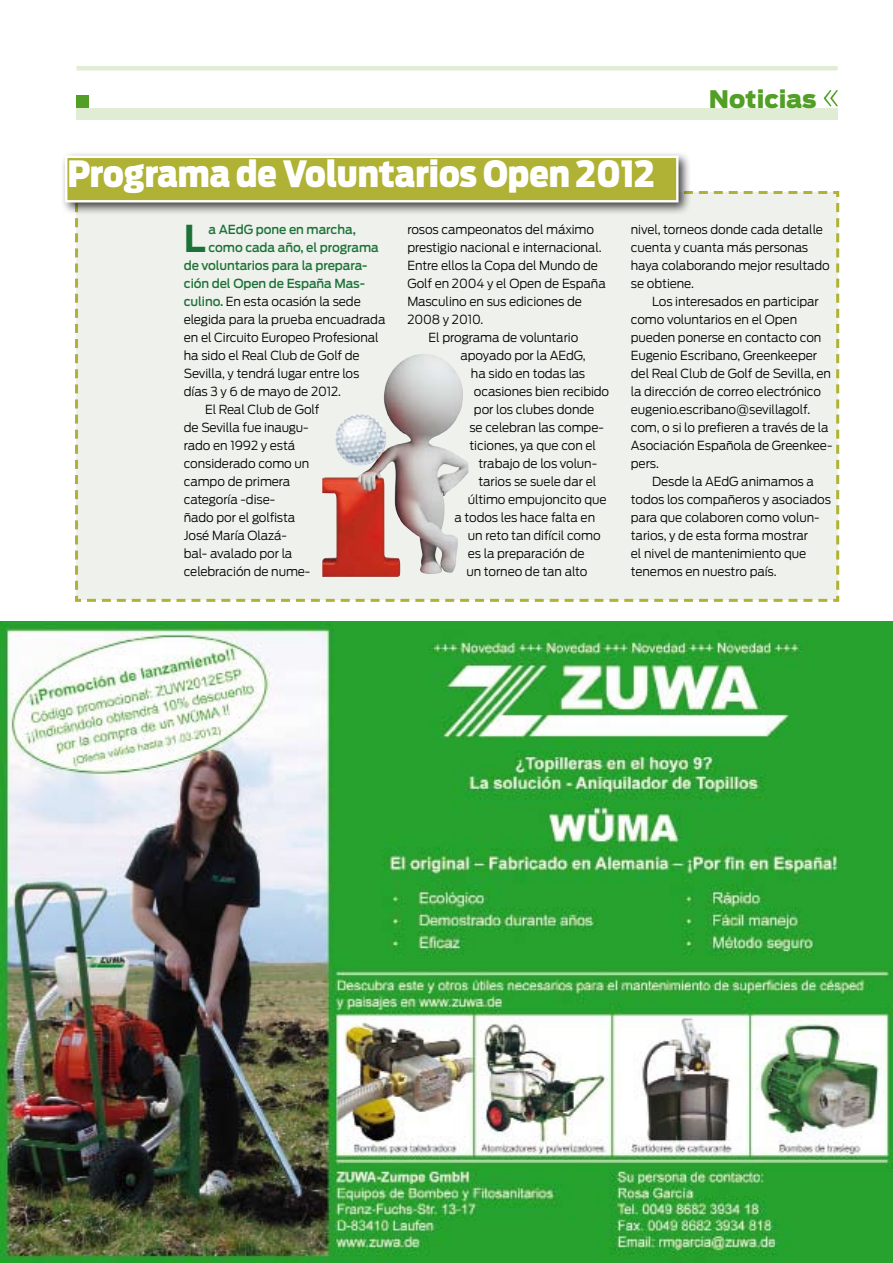
<style>
.page{position:relative;width:893px;height:1263px;background:#fff}
.page>*{position:absolute;margin:0;border:0;box-sizing:border-box;transform-origin:0 0}
.t1{font:700 36.75px "Antenna";color:#1b7137}
.t2{font:900 36px "Antenna Cond";color:#fff}
.t3{font:900 24px "Antenna";color:#51a025}
.t4{font:300 12.45px/18px "Antenna";letter-spacing:-.005em;color:#000}
.t5{font:500 12.45px "Antenna";letter-spacing:-.005em;color:#1b7137}
.s1{font-weight:500;color:#1b7137}
</style>
<div class="page">
<div style="left:75px;top:191px;width:765px;height:411px;background:#eff1ec"></div>
<div style="left:60px;top:150px;width:632px;height:66px;background:#000;opacity:.75"></div>
<div style="left:66px;top:157px;width:611px;height:44px;background:#afb234"></div>
<div style="left:65px;top:156px;width:613px;height:46px;border:2px solid #fff"></div>
<div style="left:77px;top:108px;width:761px;height:11px;background:#e1ecd5"></div>
<div style="left:77px;top:66px;width:761px;height:5px;background:#e1ecd5"></div>
<svg style="left:824px;top:90px;width:14px;height:16px"></svg>
<div style="left:77px;top:95px;width:12px;height:13px;background:#51a025"></div>
<img style="left:0;top:622px;width:893px;height:641px">
<img style="left:322px;top:354px;width:146px;height:223px">
<img style="left:332px;top:414px;width:59px;height:53px">
<h3 class="t3" style="left:709px;top:85px;width:109px">Noticias</h3>
<h2 class="t2" style="left:67px;top:152px;width:589px">Programa de Voluntarios Open 2012</h2>
<h1 class="t1" style="left:184px;top:217px;width:23px">L</h1>
<p class="t5" style="left:209px;top:222px;width:149px">a AEdG pone en marcha,</p>
<p class="t4" style="left:407px;top:221px;width:188px">rosos campeonatos del máximo</p>
<p class="t4" style="left:407px;top:239px;width:196px">prestigio nacional e internacional.</p>
<p class="t4" style="left:407px;top:257px;width:192px">Entre ellos la Copa del Mundo de</p>
<p class="t4" style="left:407px;top:275px;width:200px">Golf en 2004 y el Open de España</p>
<p class="t4" style="left:407px;top:293px;width:176px">Masculino en sus ediciones de</p>
<p class="t4" style="left:407px;top:311px;width:78px">2008 y 2010.</p>
<p class="t4" style="left:429px;top:329px;width:151px">El programa de voluntario</p>
<p class="t4" style="left:460px;top:347px;width:127px">apoyado por la AEdG,</p>
<p class="t4" style="left:471px;top:365px;width:116px">ha sido en todas las</p>
<p class="t4" style="left:474px;top:383px;width:137px">ocasiones bien recibido</p>
<p class="t4" style="left:474px;top:401px;width:122px">por los clubes donde</p>
<p class="t4" style="left:469px;top:419px;width:136px">se celebran las compe-</p>
<p class="t4" style="left:469px;top:437px;width:128px">ticiones, ya que con el</p>
<p class="t4" style="left:478px;top:455px;width:120px">trabajo de los volun-</p>
<p class="t4" style="left:478px;top:473px;width:119px">tarios se suele dar el</p>
<p class="t4" style="left:468px;top:491px;width:140px">último empujoncito que</p>
<p class="t4" style="left:454px;top:509px;width:142px">a todos les hace falta en</p>
<p class="t4" style="left:468px;top:527px;width:134px">un reto tan difícil como</p>
<p class="t4" style="left:468px;top:545px;width:118px">es la preparación de</p>
<p class="t4" style="left:466px;top:563px;width:123px">un torneo de tan alto</p>
<p class="t4" style="left:631px;top:221px;width:200px">nivel, torneos donde cada detalle cuenta y cuanta más personas haya colaborando mejor resultado se obtiene.</p>
<p class="t4" style="left:631px;top:293px;width:203px;text-indent:21px">Los interesados en participar como voluntarios en el Open pueden ponerse en contacto con<br>Eugenio Escribano, Greenkeeper del Real Club de Golf de Sevilla, en la dirección de correo electrónico eugenio.escribano@sevillagolf. com, o si lo prefieren a través de la<br>Asociación Española de Greenkee&shy;pers.</p>
<p class="t4" style="left:631px;top:473px;width:202px;text-indent:21px">Desde la AEdG animamos a todos los compañeros y asociados para que colaboren como volun&shy;tarios, y de esta forma mostrar<br>el nivel de mantenimiento que tenemos en nuestro país.</p>
<p class="t5" style="left:209px;top:240px;width:172px">como cada año, el programa</p>
<p class="t5" style="left:184px;top:258px;width:185px">de voluntarios para la prepara-</p>
<p class="t5" style="left:184px;top:276px;width:183px">ción del Open de España Mas-</p>
<p class="t4" style="left:184px;top:293px;width:179px"><span class="s1">culino.</span> En esta ocasión la sede</p>
<p class="t4" style="left:184px;top:311px;width:203px">elegida para la prueba encuadrada</p>
<p class="t4" style="left:184px;top:329px;width:197px">en el Circuito Europeo Profesional</p>
<p class="t4" style="left:184px;top:347px;width:177px">ha sido el Real Club de Golf de</p>
<p class="t4" style="left:184px;top:365px;width:177px">Sevilla, y tendrá lugar entre los</p>
<p class="t4" style="left:184px;top:383px;width:159px">días 3 y 6 de mayo de 2012.</p>
<p class="t4" style="left:205px;top:401px;width:116px">El Real Club de Golf</p>
<p class="t4" style="left:184px;top:419px;width:126px">de Sevilla fue inaugu-</p>
<p class="t4" style="left:184px;top:437px;width:113px">rado en 1992 y está</p>
<p class="t4" style="left:184px;top:455px;width:127px">considerado como un</p>
<p class="t4" style="left:184px;top:473px;width:108px">campo de primera</p>
<p class="t4" style="left:184px;top:491px;width:93px">categoría -dise-</p>
<p class="t4" style="left:184px;top:509px;width:113px">ñado por el golfista</p>
<p class="t4" style="left:184px;top:527px;width:105px">José María Olazá-</p>
<p class="t4" style="left:184px;top:545px;width:110px">bal- avalado por la</p>
<p class="t4" style="left:184px;top:563px;width:128px">celebración de nume-</p>
</div>
